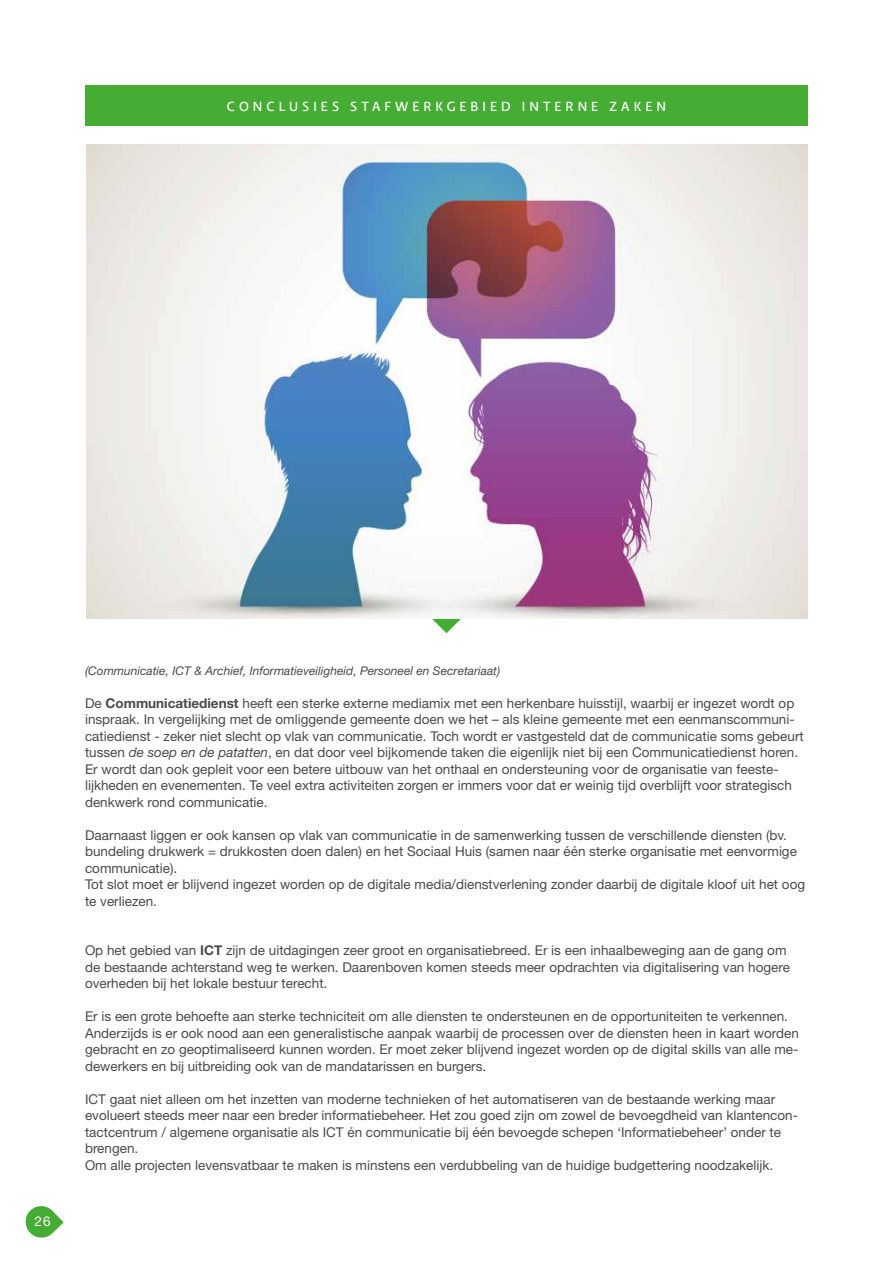
<style>
.page{position:relative;width:893px;height:1263px;background:#fff}
.page>*{position:absolute;margin:0;border:0;box-sizing:border-box;transform-origin:0 0}
.t1{font:13.5px/16.5px "Helvetica Neue LT Std";color:#4a4a49}
.t2{font:500 13.5px "Relato Sans OT";letter-spacing:.3em;color:#fff}
.t3{font:13.5px "Helvetica Neue LT Std";color:#fff}
.t4{font:italic 12px "Helvetica Neue LT Std";color:#4a4a49}
.s1{font-weight:700}
.s2{font-style:italic}
</style>
<div class="page">
<svg style="left:26px;top:1206px;width:38px;height:32px"></svg>
<div style="left:85px;top:85px;width:723px;height:41px;background:#45ac34"></div>
<svg style="left:432px;top:619px;width:29px;height:14px"></svg>
<img style="left:86px;top:144px;width:722px;height:474px">
<p class="t2" style="left:227px;top:98px;width:441px">CONCLUSIES STAFWERKGEBIED INTERNE ZAKEN</p>
<p class="t3" style="left:34px;top:1213px;width:18px">26</p>
<p class="t4" style="left:85px;top:663px;width:417px">(Communicatie, ICT &amp; Archief, Informatieveiligheid, Personeel en Secretariaat)</p>
<p class="t1" style="left:85px;top:694px;width:720px">De <span class="s1">Communicatiedienst</span> heeft een sterke externe mediamix met een herkenbare huisstijl, waarbij er ingezet wordt op inspraak. In vergelijking met de omliggende gemeente doen we het – als kleine gemeente met een eenmanscommuni&shy;catiedienst - zeker niet slecht op vlak van communicatie. Toch wordt er vastgesteld dat de communicatie soms gebeurt tussen <span class="s2">de soep en de patatten</span>, en dat door veel bijkomende taken die eigenlijk niet bij een Communicatiedienst horen.<br>Er wordt dan ook gepleit voor een betere uitbouw van het onthaal en ondersteuning voor de organisatie van feeste&shy;lijkheden en evenementen. Te veel extra activiteiten zorgen er immers voor dat er weinig tijd overblijft voor strategisch denkwerk rond communicatie.</p>
<p class="t1" style="left:85px;top:826px;width:722px">Daarnaast liggen er ook kansen op vlak van communicatie in de samenwerking tussen de verschillende diensten (bv. bundeling drukwerk = drukkosten doen dalen) en het Sociaal Huis (samen naar één sterke organisatie met eenvormige communicatie).<br>Tot slot moet er blijvend ingezet worden op de digitale media/dienstverlening zonder daarbij de digitale kloof uit het oog te verliezen.</p>
<p class="t1" style="left:85px;top:942px;width:706px">Op het gebied van <span class="s1">ICT</span> zijn de uitdagingen zeer groot en organisatiebreed. Er is een inhaalbeweging aan de gang om de bestaande achterstand weg te werken. Daarenboven komen steeds meer opdrachten via digitalisering van hogere overheden bij het lokale bestuur terecht.</p>
<p class="t1" style="left:85px;top:1008px;width:715px">Er is een grote behoefte aan sterke techniciteit om alle diensten te ondersteunen en de opportuniteiten te verkennen.<br>Anderzijds is er ook nood aan een generalistische aanpak waarbij de processen over de diensten heen in kaart worden gebracht en zo geoptimaliseerd kunnen worden. Er moet zeker blijvend ingezet worden op de digital skills van alle me&shy;dewerkers en bij uitbreiding ook van de mandatarissen en burgers.</p>
<p class="t1" style="left:85px;top:1090px;width:714px">ICT gaat niet alleen om het inzetten van moderne technieken of het automatiseren van de bestaande werking maar evolueert steeds meer naar een breder informatiebeheer. Het zou goed zijn om zowel de bevoegdheid van klantencon&shy;tactcentrum / algemene organisatie als ICT én communicatie bij één bevoegde schepen ‘Informatiebeheer’ onder te brengen.<br>Om alle projecten levensvatbaar te maken is minstens een verdubbeling van de huidige budgettering noodzakelijk.</p>
</div>
